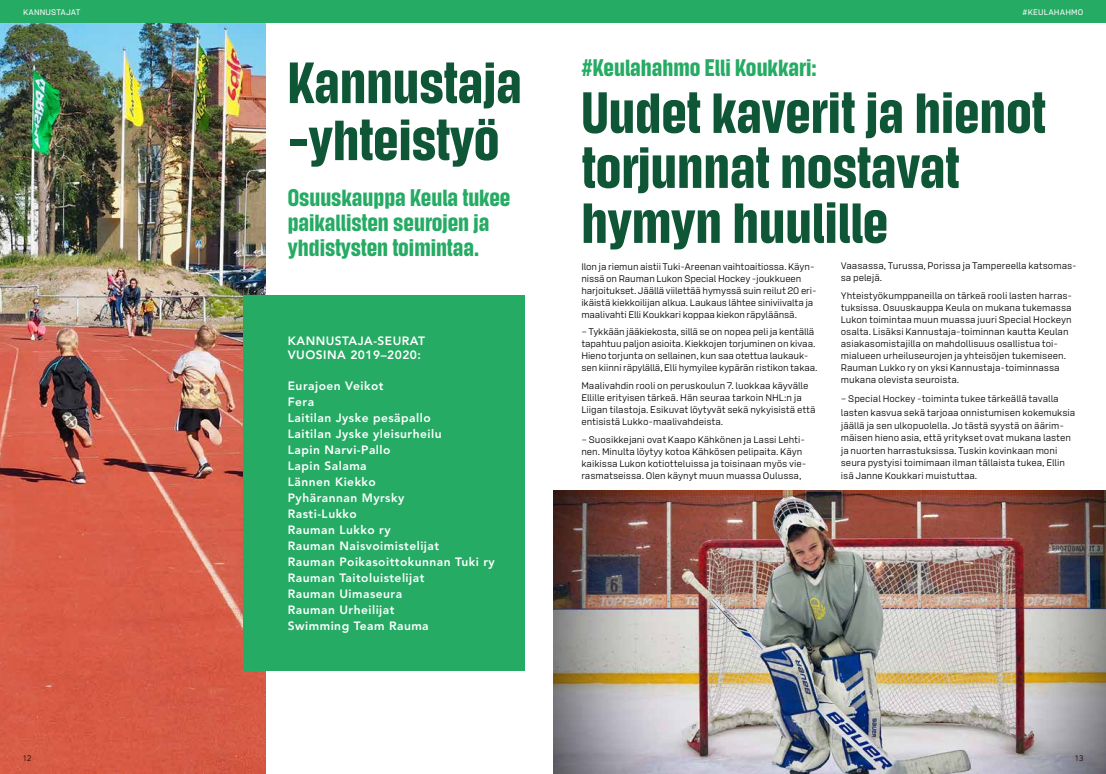
<style>
.page{position:relative;width:1106px;height:774px;background:#fff}
.page>*{position:absolute;margin:0;border:0;box-sizing:border-box;transform-origin:0 0}
.t1{font:700 58px/55px "S Bonus Display";color:#0f5637}
.t2{font:700 24px/25px "S Bonus Display";color:#25ab63}
.t3{font:800 12px/16px "Avenir LT Std";letter-spacing:.04em;color:#fff}
.t4{font:9.5px/12px "S Bonus Text";letter-spacing:-.005em;color:#000}
.t5{font:500 8px "S Bonus Text";letter-spacing:.02em;color:#fff}
.t6{font:300 8px "Avenir LT Std";color:#000}
</style>
<div class="page">
<img style="left:0;top:23px;width:265px;height:751px">
<div style="left:243px;top:295px;width:281px;height:375px;background:#25ab63"></div>
<div style="left:0;top:0;width:553px;height:23px;background:#25ab63"></div>
<div style="left:553px;top:0;width:553px;height:23px;background:#25ab63"></div>
<img style="left:553px;top:490px;width:553px;height:284px">
<p class="t5" style="left:23px;top:8px;width:59px">KANNUSTAJAT</p>
<p class="t5" style="left:1022px;top:8px;width:62px">#KEULAHAHMO</p>
<h1 class="t1" style="left:288px;top:55px;width:235px;line-height:57px">Kannustaja -yhteistyö</h1>
<h2 class="t2" style="left:288px;top:186px;width:224px">Osuuskauppa Keula tukee paikallisten seurojen ja yhdistysten toimintaa.</h2>
<p class="t3" style="left:288px;top:333px;width:139px;line-height:14.4px">KANNUSTAJA-SEURAT<br>VUOSINA 2019–2020:</p>
<p class="t3" style="left:288px;top:377px;width:208px">Eurajoen Veikot<br>Fera<br>Laitilan Jyske pesäpallo<br>Laitilan Jyske yleisurheilu<br>Lapin Narvi-Pallo<br>Lapin Salama<br>Lännen Kiekko<br>Pyhärannan Myrsky<br>Rasti-Lukko<br>Rauman Lukko ry<br>Rauman Naisvoimistelijat<br>Rauman Poikasoittokunnan Tuki ry<br>Rauman Taitoluistelijat<br>Rauman Uimaseura<br>Rauman Urheilijat<br>Swimming Team Rauma</p>
<h2 class="t2" style="left:581px;top:55px;width:237px">#Keulahahmo Elli Koukkari:</h2>
<h1 class="t1" style="left:581px;top:85px;width:466px">Uudet kaverit ja hienot torjunnat nostavat hymyn huulille</h1>
<p class="t4" style="left:840px;top:260px;width:237px">Vaasassa, Turussa, Porissa ja Tampereella katsomas&shy;sa pelejä.</p>
<p class="t4" style="left:840px;top:289px;width:233px">Yhteistyökumppaneilla on tärkeä rooli lasten harras&shy;tuksissa. Osuuskauppa Keula on mukana tukemassa Lukon toimintaa muun muassa juuri Special Hockeyn osalta. Lisäksi Kannustaja-toiminnan kautta Keulan asiakasomistajilla on mahdollisuus osallistua toi&shy;mialueen urheiluseurojen ja yhteisöjen tukemiseen.<br>Rauman Lukko ry on yksi Kannustaja-toiminnassa mukana olevista seuroista.</p>
<p class="t4" style="left:840px;top:392px;width:236px;line-height:14px">– Special Hockey -toiminta tukee tärkeällä tavalla lasten kasvua sekä tarjoaa onnistumisen kokemuksia</p>
<p class="t4" style="left:840px;top:419px;width:232px;line-height:12.5px">jäällä ja sen ulkopuolella. Jo tästä syystä on äärim&shy;mäisen hieno asia, että yritykset ovat mukana lasten ja nuorten harrastuksissa. Tuskin kovinkaan moni seura pystyisi toimimaan ilman tällaista tukea, Ellin isä Janne Koukkari muistuttaa.</p>
<p class="t4" style="left:581px;top:260px;width:237px">Ilon ja riemun aistii Tuki-Areenan vaihtoaitiossa. Käyn&shy;nissä on Rauman Lukon Special Hockey -joukkueen harjoitukset. Jäällä viilettää hymyssä suin reilut 20 eri&shy;ikäistä kiekkoilijan alkua. Laukaus lähtee siniviivalta ja maalivahti Elli Koukkari koppaa kiekon räpyläänsä.</p>
<p class="t4" style="left:581px;top:326px;width:238px">– Tykkään jääkiekosta, sillä se on nopea peli ja kentällä tapahtuu paljon asioita. Kiekkojen torjuminen on kivaa.<br>Hieno torjunta on sellainen, kun saa otettua laukauk&shy;sen kiinni räpylällä, Elli hymyilee kypärän ristikon takaa.</p>
<p class="t4" style="left:581px;top:380px;width:236px">Maalivahdin rooli on peruskoulun 7. luokkaa käyvälle Ellille erityisen tärkeä. Hän seuraa tarkoin NHL:n ja Liigan tilastoja. Esikuvat löytyvät sekä nykyisistä että entisistä Lukko-maalivahdeista.</p>
<p class="t4" style="left:581px;top:433px;width:226px">– Suosikkejani ovat Kaapo Kähkönen ja Lassi Lehti&shy;nen. Minulta löytyy kotoa Kähkösen pelipaita. Käyn kaikissa Lukon kotiotteluissa ja toisinaan myös vie&shy;rasmatseissa. Olen käynyt muun muassa Oulussa,</p>
<p class="t6" style="left:23px;top:754px;width:10px">12</p>
<p class="t6" style="left:1074px;top:754px;width:10px">13</p>
</div>
